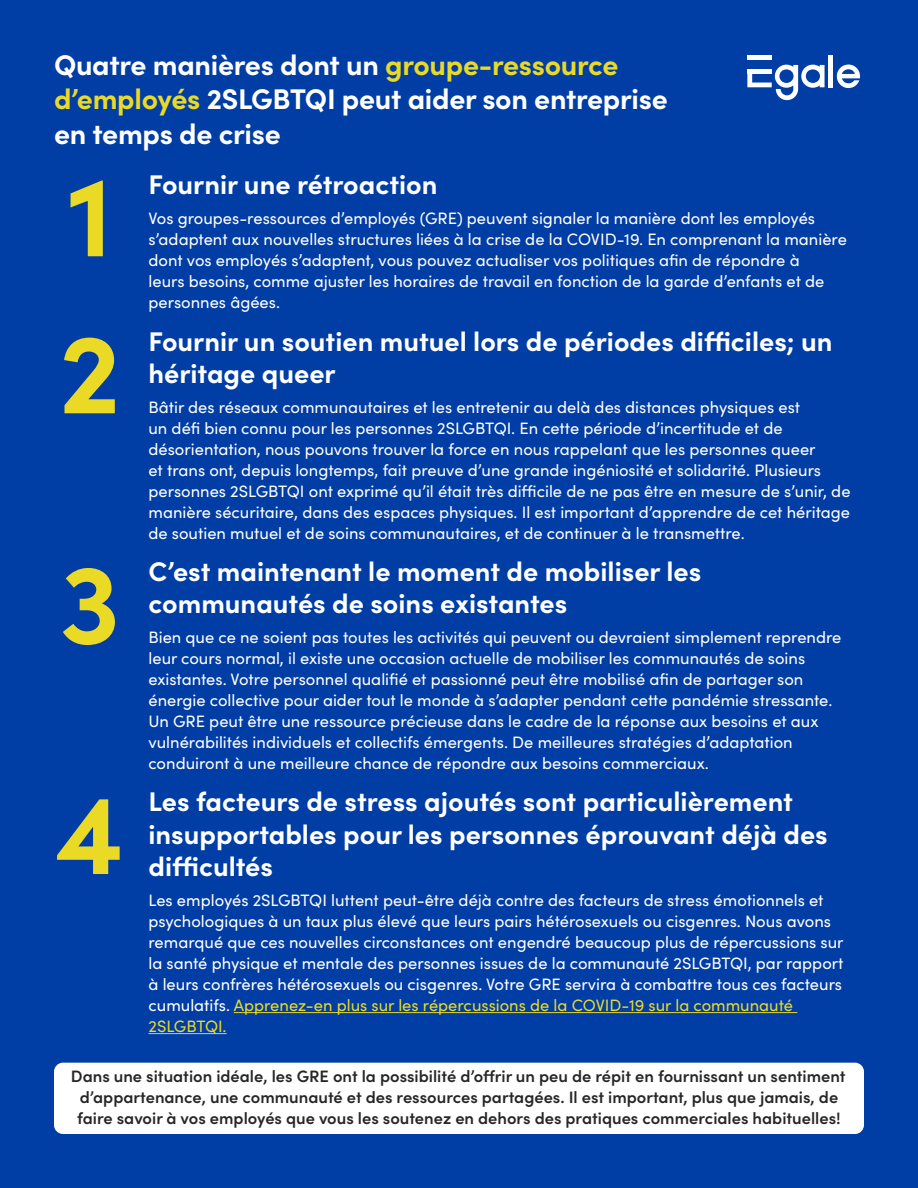
<style>
.page{position:relative;width:918px;height:1188px;background:#003da5}
.page>*{position:absolute;margin:0;border:0;box-sizing:border-box;transform-origin:0 0}
.Number{font:700 114px "Sofia Pro";color:#eada26}
.Heading{font:700 28.5px/34.5px "Sofia Pro";letter-spacing:-.01em;color:#fff}
.Subheading{font:700 27px/32.4px "Sofia Pro";color:#fff}
.Body{font:16.5px/21px "Sofia Pro";color:#fff}
.Body-2{font:600 16.5px/21px "Sofia Pro";color:#262626;text-align:center}
.s1{color:#eada26}
</style>
<div class="page">
<hr style="left:234px;top:1012px;width:563px;height:1px;background:#eada26">
<hr style="left:148px;top:1033px;width:79px;height:1px;background:#eada26">
<div style="left:54px;top:1063px;width:810px;height:71px;background:#fff;border-radius:9px"></div>
<div style="left:828px;top:55px;width:5px;height:32px;background:#fff"></div>
<svg style="left:837px;top:65px;width:23px;height:23px"></svg>
<div style="left:747px;top:55px;width:25px;height:5px;background:#fff"></div>
<svg style="left:747px;top:65px;width:78px;height:35px"></svg>
<p class="Heading" style="left:54px;top:45px;width:615px">Quatre manières dont un <span class="s1">groupe-ressource d’employés</span> 2SLGBTQI peut aider son entreprise en temps de crise</p>
<p class="Subheading" style="left:148px;top:166px;width:290px">Fournir une rétroaction</p>
<p class="Body" style="left:148px;top:206px;width:700px">Vos groupes-ressources d’employés (GRE) peuvent signaler la manière dont les employés s’adaptent aux nouvelles structures liées à la crise de la COVID-19. En comprenant la manière dont vos employés s’adaptent, vous pouvez actualiser vos politiques afin de répondre à<br>leurs besoins, comme ajuster les horaires de travail en fonction de la garde d’enfants et de personnes âgées.</p>
<p class="Number" style="left:68px;top:128px;width:46px">1</p>
<p class="Number" style="left:59px;top:286px;width:63px">2</p>
<p class="Number" style="left:60px;top:516px;width:62px">3</p>
<p class="Number" style="left:56px;top:746px;width:70px">4</p>
<p class="Subheading" style="left:148px;top:323px;width:685px">Fournir un soutien mutuel lors de périodes difficiles; un héritage queer</p>
<p class="Body" style="left:148px;top:396px;width:704px">Bâtir des réseaux communautaires et les entretenir au delà des distances physiques est<br>un défi bien connu pour les personnes 2SLGBTQI. En cette période d’incertitude et de désorientation, nous pouvons trouver la force en nous rappelant que les personnes queer<br>et trans ont, depuis longtemps, fait preuve d’une grande ingéniosité et solidarité. Plusieurs personnes 2SLGBTQI ont exprimé qu’il était très difficile de ne pas être en mesure de s’unir, de manière sécuritaire, dans des espaces physiques. Il est important d’apprendre de cet héritage de soutien mutuel et de soins communautaires, et de continuer à le transmettre.</p>
<p class="Subheading" style="left:148px;top:553px;width:554px">C’est maintenant le moment de mobiliser les communautés de soins existantes</p>
<p class="Body" style="left:148px;top:626px;width:694px">Bien que ce ne soient pas toutes les activités qui peuvent ou devraient simplement reprendre leur cours normal, il existe une occasion actuelle de mobiliser les communautés de soins existantes. Votre personnel qualifié et passionné peut être mobilisé afin de partager son énergie collective pour aider tout le monde à s’adapter pendant cette pandémie stressante.<br>Un GRE peut être une ressource précieuse dans le cadre de la réponse aux besoins et aux vulnérabilités individuels et collectifs émergents. De meilleures stratégies d’adaptation conduiront à une meilleure chance de répondre aux besoins commerciaux.</p>
<p class="Subheading" style="left:148px;top:783px;width:681px">Les facteurs de stress ajoutés sont particulièrement insupportables pour les personnes éprouvant déjà des difficultés</p>
<p class="Body" style="left:148px;top:889px;width:697px">Les employés 2SLGBTQI luttent peut-être déjà contre des facteurs de stress émotionnels et psychologiques à un taux plus élevé que leurs pairs hétérosexuels ou cisgenres. Nous avons remarqué que ces nouvelles circonstances ont engendré beaucoup plus de répercussions sur la santé physique et mentale des personnes issues de la communauté 2SLGBTQI, par rapport à leurs confrères hétérosexuels ou cisgenres. Votre GRE servira à combattre tous ces facteurs cumulatifs. <span class="s1">Apprenez-en plus sur les répercussions de la COVID-19 sur la communauté 2SLGBTQI.</span></p>
<p class="Body-2" style="left:71px;top:1065px;width:776px">Dans une situation idéale, les GRE ont la possibilité d’offrir un peu de répit en fournissant un sentiment d’appartenance, une communauté et des ressources partagées. Il est important, plus que jamais, de faire savoir à vos employés que vous les soutenez en dehors des pratiques commerciales habituelles!</p>
</div>
